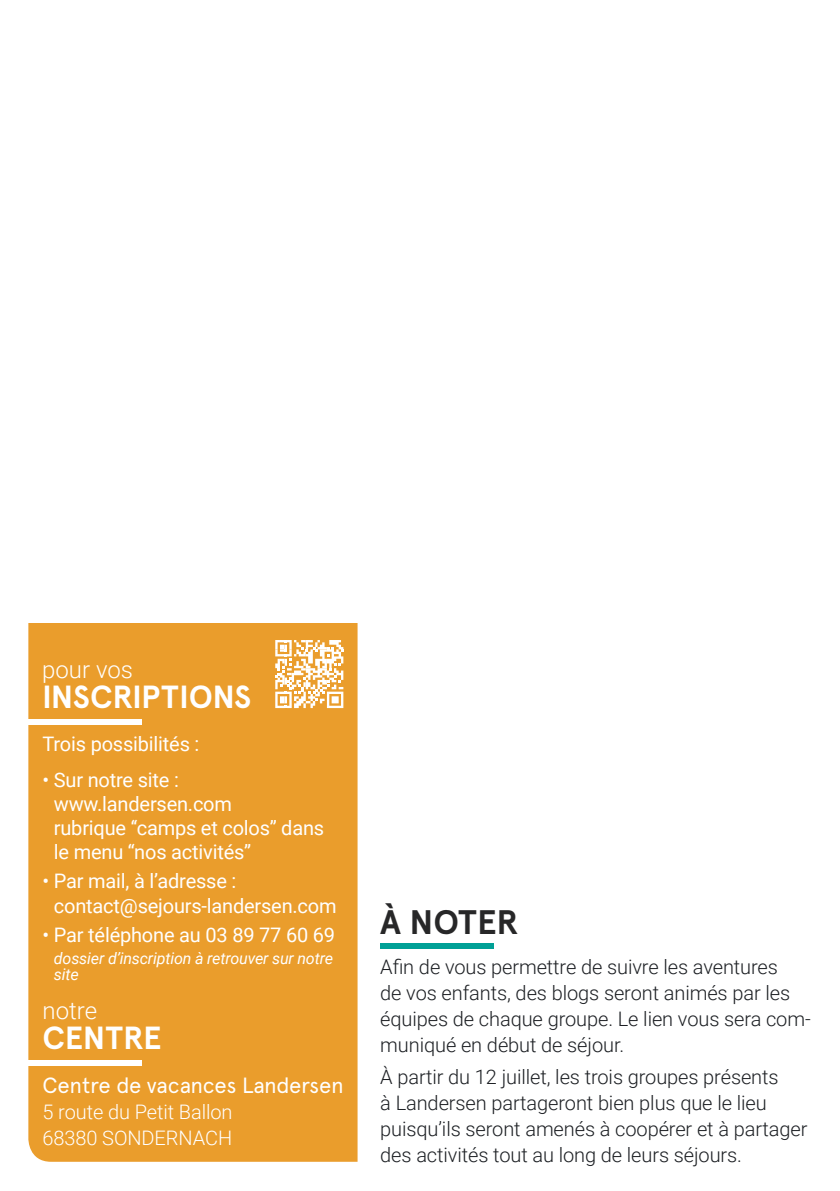
<style>
.page{position:relative;width:840px;height:1191px;background:#fff}
.page>*{position:absolute;margin:0;border:0;box-sizing:border-box;transform-origin:0 0}
.t1{font:700 34px "Apercu";letter-spacing:-.01em;color:#272728}
.t2{font:700 32px "Apercu";letter-spacing:-.01em;color:#fff}
.t3{font:300 24px "Roboto";color:#fff}
.t4{font:22px "Apercu";letter-spacing:-.015em;color:#fff}
.t5{font:300 20px/26px "Roboto";letter-spacing:-.005em;color:#1d2024}
.t6{font:20px/24px "Roboto";letter-spacing:-.01em;color:#fff}
.t7{font:300 20px/26px "Roboto";letter-spacing:-.005em;color:#fff}
.t8{font:italic 16px/16px "Roboto";letter-spacing:-.01em;color:#fff}
</style>
<div class="page">
<div style="left:28px;top:623px;width:329px;height:538px;background:#ea9d2c"></div>
<div style="left:23px;top:719px;width:119px;height:6px;background:#fff"></div>
<div style="left:23px;top:1060px;width:119px;height:5px;background:#fff"></div>
<svg style="left:275px;top:640px;width:68px;height:68px"></svg>
<div style="left:380px;top:943px;width:113px;height:6px;background:#00a096"></div>
<p class="t3" style="left:42px;top:652px;width:92px">pour vos</p>
<p class="t2" style="left:42px;top:677px;width:210px">INSCRIPTIONS</p>
<p class="t6" style="left:43px;top:731px;width:158px">Trois possibilités :</p>
<p class="t6" style="left:54px;top:767px;width:272px;text-indent:-11px">• Sur notre site : www.landersen.com<br>rubrique ‘‘camps et colos’’ dans le menu ‘‘nos activités’’</p>
<p class="t6" style="left:54px;top:868px;width:284px;text-indent:-11px">• Par mail, à l’adresse : contact@sejours-landersen.com</p>
<p class="t6" style="left:43px;top:922px;width:294px">• Par téléphone au 03 89 77 60 69</p>
<p class="t8" style="left:54px;top:949px;width:280px">dossier d’inscription à retrouver sur notre site</p>
<p class="t3" style="left:43px;top:993px;width:56px">notre</p>
<p class="t2" style="left:43px;top:1018px;width:121px">CENTRE</p>
<p class="t4" style="left:43px;top:1071px;width:303px">Centre de vacances Landersen</p>
<p class="t7" style="left:43px;top:1097px;width:191px">5 route du Petit Ballon<br>68380 SONDERNACH</p>
<p class="t1" style="left:380px;top:901px;width:140px">À NOTER</p>
<p class="t5" style="left:380px;top:953px;width:432px">Afin de vous permettre de suivre les aventures<br>de vos enfants, des blogs seront animés par les équipes de chaque groupe. Le lien vous sera com&shy;muniqué en début de séjour.</p>
<p class="t5" style="left:380px;top:1063px;width:428px">À partir du 12 juillet, les trois groupes présents<br>à Landersen partageront bien plus que le lieu puisqu’ils seront amenés à coopérer et à partager des activités tout au long de leurs séjours.</p>
</div>
